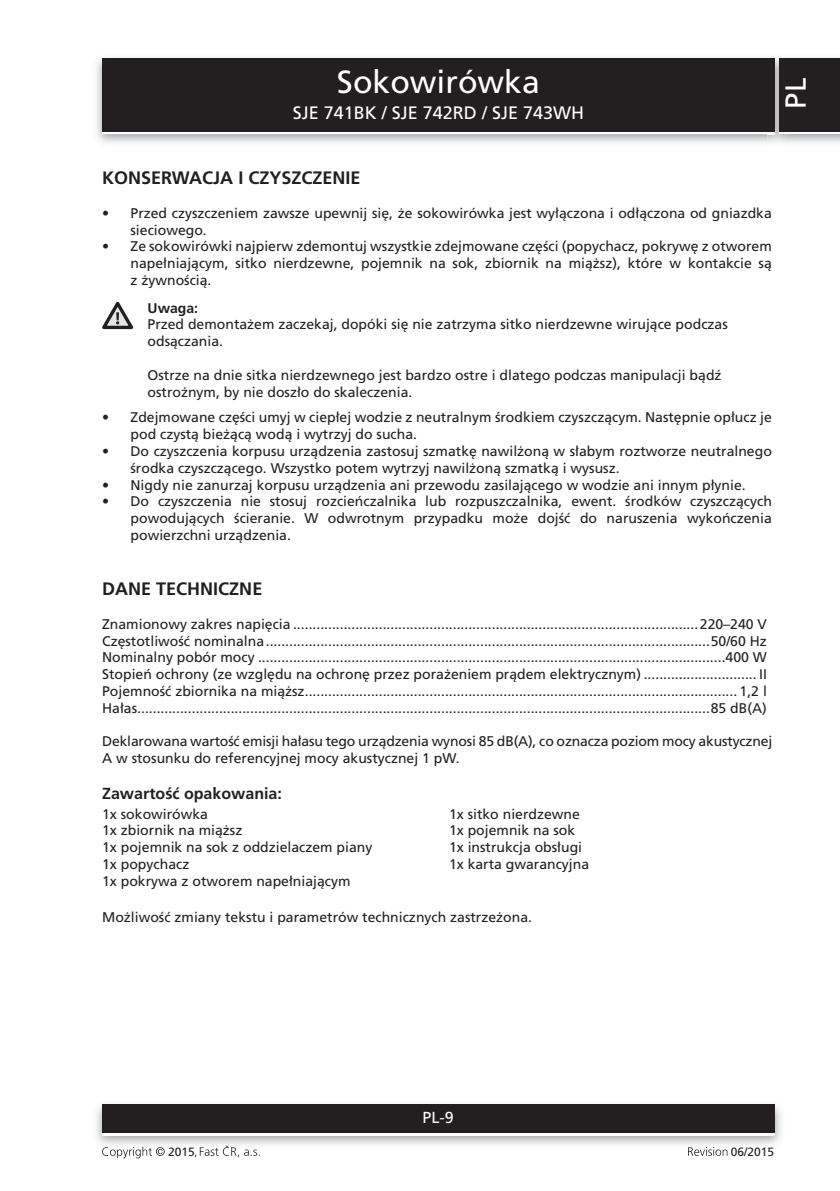
<style>
.page{position:relative;width:840px;height:1191px;background:#fff}
.page>*{position:absolute;margin:0;border:0;box-sizing:border-box;transform-origin:0 0}
.t1{font:32px "Frutiger CE";color:#fff}
.t2{font:29px "Frutiger CE";color:#fff}
.titulek_9{font:700 18px "Frutiger CE";color:#231f20}
.t3{font:18px "Frutiger CE";color:#fff}
.titulek_8{font:700 16px "Frutiger CE";color:#231f20}
.t4{font:16px "Frutiger CE";color:#fff}
.text{font:14px/16.8px "Frutiger CE";color:#231f20}
.odrazka_5mm{font:14px/16.8px "Frutiger CE";color:#231f20}
.Normální{font:700 14px "Frutiger CE";color:#231f20}
.t5{font:12px "Frutiger CE";color:#231f20}
</style>
<div class="page">
<div style="left:102px;top:61px;width:672px;height:73px;background:linear-gradient(to right,#231f20,#231f20)"></div>
<div style="left:102px;top:58px;width:672px;height:73px;background:#231f20"></div>
<img style="left:96px;top:1104px;width:685px;height:41px">
<div style="left:102px;top:1107px;width:672px;height:28px;background:linear-gradient(to right,#fff,#fff)"></div>
<div style="left:102px;top:1104px;width:672px;height:28px;background:#231f20"></div>
<img style="left:767px;top:55px;width:18px;height:90px">
<svg style="left:767px;top:131px;width:7px;height:3px"></svg>
<img style="left:767px;top:58px;width:7px;height:3px">
<img style="left:767px;top:61px;width:7px;height:70px">
<div style="left:778px;top:61px;width:61px;height:73px;background:linear-gradient(to right,#231f20,#231f20)"></div>
<div style="left:778px;top:58px;width:61px;height:73px;background:#231f20"></div>
<svg style="left:102px;top:1146px;width:63px;height:12px"></svg>
<svg style="left:195px;top:1145px;width:64px;height:12px"></svg>
<svg style="left:688px;top:1147px;width:39px;height:8px"></svg>
<svg style="left:102px;top:302px;width:31px;height:27px"></svg>
<h1 class="t1" style="left:337px;top:64px;width:204px">Sokowirówka</h1>
<p class="t3" style="left:292px;top:102px;width:293px">SJE 741BK / SJE 742RD / SJE 743WH</p>
<h2 class="t2" style="left:778px;top:109px;width:32px;rotate:-90deg">PL</h2>
<p class="titulek_9" style="left:102px;top:168px;width:260px">KONSERWACJA I CZYSZCZENIE</p>
<p class="odrazka_5mm" style="left:130px;top:204px;width:642px;text-indent:-28px">• Przed czyszczeniem zawsze upewnij się, że sokowirówka jest wyłączona i odłączona od gniazdka sieciowego.</p>
<p class="odrazka_5mm" style="left:130px;top:238px;width:642px;text-align:justify;text-indent:-28px">• Ze sokowirówki najpierw zdemontuj wszystkie zdejmowane części (popychacz, pokrywę z otworem napełniającym, sitko nierdzewne, pojemnik na sok, zbiornik na miąższ), które w kontakcie są z żywnością.</p>
<p class="Normální" style="left:147px;top:300px;width:52px">Uwaga:</p>
<p class="text" style="left:147px;top:316px;width:581px">Przed demontażem zaczekaj, dopóki się nie zatrzyma sitko nierdzewne wirujące podczas odsączania.</p>
<p class="text" style="left:147px;top:367px;width:575px">Ostrze na dnie sitka nierdzewnego jest bardzo ostre i dlatego podczas manipulacji bądź ostrożnym, by nie doszło do skaleczenia.</p>
<p class="odrazka_5mm" style="left:130px;top:409px;width:642px;text-indent:-28px">• Zdejmowane części umyj w ciepłej wodzie z neutralnym środkiem czyszczącym. Następnie opłucz je pod czystą bieżącą wodą i wytrzyj do sucha.</p>
<p class="odrazka_5mm" style="left:130px;top:443px;width:642px;text-indent:-28px">• Do czyszczenia korpusu urządzenia zastosuj szmatkę nawilżoną w słabym roztworze neutralnego środka czyszczącego. Wszystko potem wytrzyj nawilżoną szmatką i wysusz.</p>
<p class="odrazka_5mm" style="left:102px;top:476px;width:644px">• Nigdy nie zanurzaj korpusu urządzenia ani przewodu zasilającego w wodzie ani innym płynie.</p>
<p class="odrazka_5mm" style="left:130px;top:493px;width:642px;text-align:justify;text-indent:-28px">• Do czyszczenia nie stosuj rozcieńczalnika lub rozpuszczalnika, ewent. środków czyszczących powodujących ścieranie. W odwrotnym przypadku może dojść do naruszenia wykończenia powierzchni urządzenia.</p>
<p class="titulek_9" style="left:102px;top:578px;width:162px">DANE TECHNICZNE</p>
<p class="text" style="left:102px;top:615px;width:666px">Znamionowy zakres napięcia ........................................................................................................220–240 V</p>
<p class="text" style="left:102px;top:632px;width:666px">Częstotliwość nominalna..................................................................................................................50/60 Hz</p>
<p class="text" style="left:102px;top:649px;width:666px">Nominalny pobór mocy ........................................................................................................................400 W</p>
<p class="text" style="left:102px;top:666px;width:666px">Stopień ochrony (ze względu na ochronę przez porażeniem prądem elektrycznym) ............................. II</p>
<p class="text" style="left:102px;top:683px;width:666px">Pojemność zbiornika na miąższ............................................................................................................... 1,2 l</p>
<p class="text" style="left:102px;top:699px;width:666px">Hałas...................................................................................................................................................85 dB(A)</p>
<p class="text" style="left:102px;top:733px;width:671px">Deklarowana wartość emisji hałasu tego urządzenia wynosi 85 dB(A), co oznacza poziom mocy akustycznej<br>A w stosunku do referencyjnej mocy akustycznej 1 pW.</p>
<p class="titulek_8" style="left:102px;top:784px;width:181px">Zawartość opakowania:</p>
<p class="odrazka_5mm" style="left:102px;top:805px;width:271px">1x sokowirówka<br>1x zbiornik na miąższ<br>1x pojemnik na sok z oddzielaczem piany<br>1x popychacz<br>1x pokrywa z otworem napełniającym</p>
<p class="odrazka_5mm" style="left:449px;top:805px;width:142px">1x sitko nierdzewne<br>1x pojemnik na sok<br>1x instrukcja obsługi<br>1x karta gwarancyjna</p>
<p class="text" style="left:102px;top:908px;width:431px">Możliwość zmiany tekstu i parametrów technicznych zastrzeżona.</p>
<p class="t4" style="left:422px;top:1108px;width:33px">PL-9</p>
<p class="t5" style="left:168px;top:1144px;width:28px">2015</p>
<p class="t5" style="left:730px;top:1144px;width:45px">06/2015</p>
</div>
